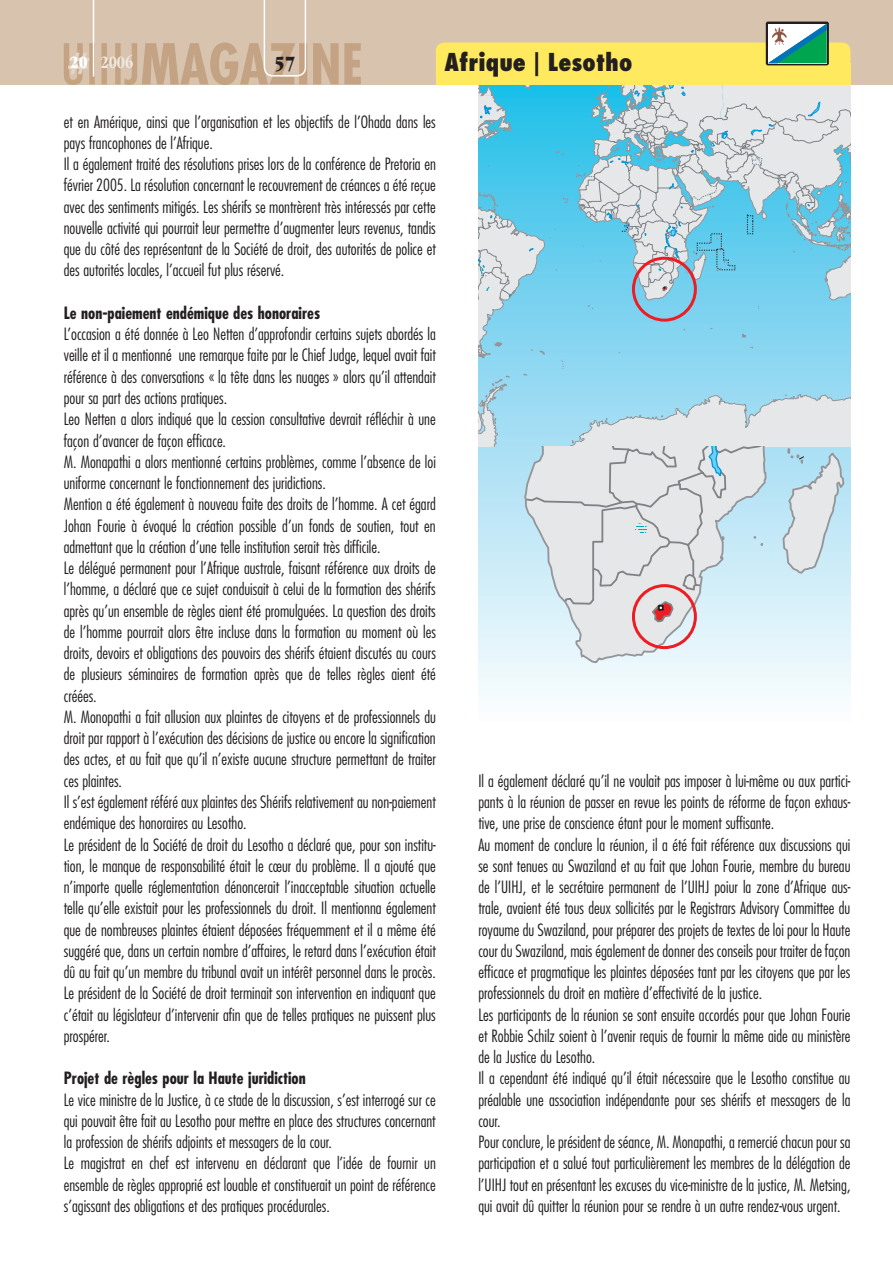
<style>
.page{position:relative;width:893px;height:1263px;background:#fff}
.page>*{position:absolute;margin:0;border:0;box-sizing:border-box;transform-origin:0 0}
.t1{font:800 condensed 24px "Futura Std";color:#231f20}
.t2{font:21px "ITC Garamond Std Ult Cond";color:#231f20}
.t3{font:700 condensed 18px "ITC Garamond Std";color:#f0e9df}
._04-texte_français{font:300 condensed 16.5px/21.3px "Futura Std";color:#231f20;text-align:justify}
._03-texte_titre_français{font:700 condensed 16.5px "Futura Std";color:#231f20}
.s1{font-family:"ITC Garamond Std Ult Cond";font-weight:400;font-stretch:normal;color:#fff}
</style>
<div class="page">
<div style="left:0;top:0;width:893px;height:85px;background:#d8c3ae"></div>
<svg style="left:64px;top:0;width:297px;height:85px"></svg>
<div style="left:766px;top:22px;width:63px;height:43px;background:#231f20;border-radius:2px"></div>
<div style="left:478px;top:662px;width:372px;height:34px;background:#f0f9fc"></div>
<svg style="left:436px;top:24px;width:415px;height:638px"></svg>
<div style="left:632px;top:584px;width:65px;height:65px;border:3px solid #ee1d23;border-radius:50%"></div>
<p class="t3" style="left:70px;top:52px;width:65px"><span class="s1">20</span> 2006</p>
<p class="t2" style="left:274px;top:51px;width:22px">57</p>
<p class="t1" style="left:445px;top:47px;width:189px">Afrique | Lesotho</p>
<p class="_04-texte_français" style="left:64px;top:111px;width:374px">et en Amérique, ainsi que l’organisation et les objectifs de l’Ohada dans les pays francophones de l’Afrique.</p>
<p class="_04-texte_français" style="left:64px;top:153px;width:374px">Il a également traité des résolutions prises lors de la conférence de Pretoria en février 2005. La résolution concernant le recouvrement de créances a été reçue avec des sentiments mitigés. Les shérifs se montrèrent très intéressés par cette nouvelle activité qui pourrait leur permettre d’augmenter leurs revenus, tandis que du côté des représentant de la Société de droit, des autorités de police et des autorités locales, l’accueil fut plus réservé.</p>
<p class="_03-texte_titre_français" style="left:64px;top:303px;width:258px">Le non-paiement endémique des honoraires</p>
<p class="_04-texte_français" style="left:64px;top:323px;width:374px">L’occasion a été donnée à Leo Netten d’approfondir certains sujets abordés la veille et il a mentionné une remarque faite par le Chief Judge, lequel avait fait référence à des conversations « la tête dans les nuages » alors qu’il attendait pour sa part des actions pratiques.</p>
<p class="_04-texte_français" style="left:64px;top:408px;width:373px">Leo Netten a alors indiqué que la cession consultative devrait réfléchir à une façon d’avancer de façon efficace.</p>
<p class="_04-texte_français" style="left:64px;top:451px;width:374px">M. Monapathi a alors mentionné certains problèmes, comme l’absence de loi uniforme concernant le fonctionnement des juridictions.</p>
<p class="_04-texte_français" style="left:64px;top:493px;width:374px">Mention a été également à nouveau faite des droits de l’homme. A cet égard Johan Fourie à évoqué la création possible d’un fonds de soutien, tout en admettant que la création d’une telle institution serait très difficile.</p>
<p class="_04-texte_français" style="left:64px;top:557px;width:374px">Le délégué permanent pour l’Afrique australe, faisant référence aux droits de l’homme, a déclaré que ce sujet conduisait à celui de la formation des shérifs après qu’un ensemble de règles aient été promulguées. La question des droits de l’homme pourrait alors être incluse dans la formation au moment où les droits, devoirs et obligations des pouvoirs des shérifs étaient discutés au cours de plusieurs séminaires de formation après que de telles règles aient été créées.</p>
<p class="_04-texte_français" style="left:64px;top:706px;width:374px">M. Monopathi a fait allusion aux plaintes de citoyens et de professionnels du droit par rapport à l’exécution des décisions de justice ou encore la signification des actes, et au fait que qu’il n’existe aucune structure permettant de traiter ces plaintes.</p>
<p class="_04-texte_français" style="left:64px;top:791px;width:374px">Il s’est également référé aux plaintes des Shérifs relativement au non-paiement endémique des honoraires au Lesotho.</p>
<p class="_04-texte_français" style="left:64px;top:834px;width:374px">Le président de la Société de droit du Lesotho a déclaré que, pour son institu&shy;tion, le manque de responsabilité était le cœur du problème. Il a ajouté que n’importe quelle réglementation dénoncerait l’inacceptable situation actuelle telle qu’elle existait pour les professionnels du droit. Il mentionna également que de nombreuses plaintes étaient déposées fréquemment et il a même été suggéré que, dans un certain nombre d’affaires, le retard dans l’exécution était dû au fait qu’un membre du tribunal avait un intérêt personnel dans le procès.<br>Le président de la Société de droit terminait son intervention en indiquant que c’était au législateur d’intervenir afin que de telles pratiques ne puissent plus prospérer.</p>
<p class="_03-texte_titre_français" style="left:64px;top:1068px;width:244px">Projet de règles pour la Haute juridiction</p>
<p class="_04-texte_français" style="left:64px;top:1089px;width:374px">Le vice ministre de la Justice, à ce stade de la discussion, s’est interrogé sur ce qui pouvait être fait au Lesotho pour mettre en place des structures concernant la profession de shérifs adjoints et messagers de la cour.</p>
<p class="_04-texte_français" style="left:64px;top:1153px;width:374px">Le magistrat en chef est intervenu en déclarant que l’idée de fournir un ensemble de règles approprié est louable et constituerait un point de référence s’agissant des obligations et des pratiques procédurales.</p>
<p class="_04-texte_français" style="left:478px;top:770px;width:374px">Il a également déclaré qu’il ne voulait pas imposer à lui-même ou aux partici&shy;pants à la réunion de passer en revue les points de réforme de façon exhaus&shy;tive, une prise de conscience étant pour le moment suffisante.</p>
<p class="_04-texte_français" style="left:478px;top:834px;width:374px">Au moment de conclure la réunion, il a été fait référence aux discussions qui se sont tenues au Swaziland et au fait que Johan Fourie, membre du bureau de l’UIHJ, et le secrétaire permanent de l’UIHJ poiur la zone d’Afrique aus&shy;trale, avaient été tous deux sollicités par le Registrars Advisory Committee du royaume du Swaziland, pour préparer des projets de textes de loi pour la Haute cour du Swaziland, mais également de donner des conseils pour traiter de façon efficace et pragmatique les plaintes déposées tant par les citoyens que par les professionnels du droit en matière d’effectivité de la justice.</p>
<p class="_04-texte_français" style="left:478px;top:1004px;width:374px">Les participants de la réunion se sont ensuite accordés pour que Johan Fourie et Robbie Schilz soient à l’avenir requis de fournir la même aide au ministère de la Justice du Lesotho.</p>
<p class="_04-texte_français" style="left:478px;top:1067px;width:374px">Il a cependant été indiqué qu’il était nécessaire que le Lesotho constitue au préalable une association indépendante pour ses shérifs et messagers de la cour.</p>
<p class="_04-texte_français" style="left:478px;top:1131px;width:374px">Pour conclure, le président de séance, M. Monapathi, a remercié chacun pour sa participation et a salué tout particulièrement les membres de la délégation de l’UIHJ tout en présentant les excuses du vice-ministre de la justice, M. Metsing, qui avait dû quitter la réunion pour se rendre à un autre rendez-vous urgent.</p>
</div>
